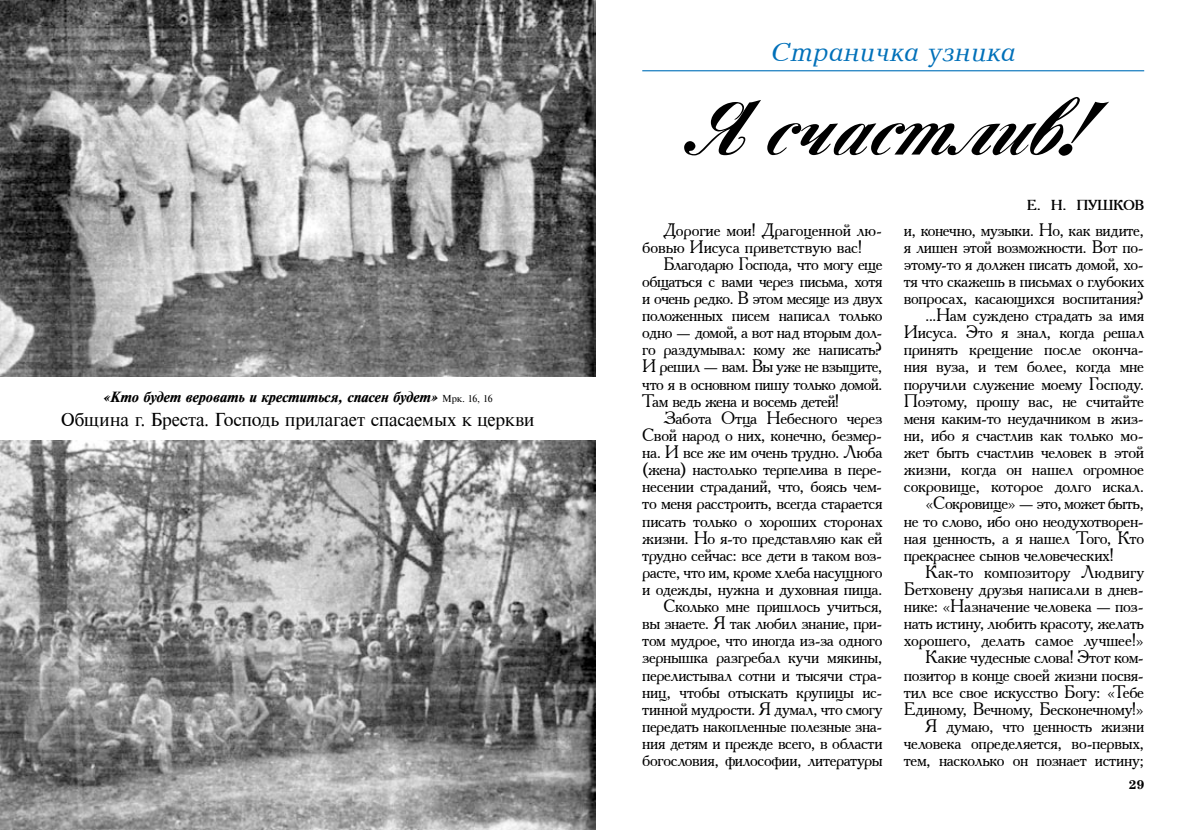
<style>
.page{position:relative;width:1191px;height:830px;background:#fff}
.page>*{position:absolute;margin:0;border:0;box-sizing:border-box;transform-origin:0 0}
.t1{font:66px "Pismo";letter-spacing:-.05em;color:#000}
.t2{font:italic 27px "Baltica";letter-spacing:.005em;color:#0070b9}
.t3{font:19.5px "Times DL";letter-spacing:-.015em;color:#000}
.t4{font:15px/17.1px "Academy";letter-spacing:-.025em;color:#000}
.t5{font:italic 15px "Times DL Bold";letter-spacing:-.01em;color:#000}
.t6{font:15px "Academy";letter-spacing:-.005em;color:#000}
.t7{font:700 12.6px "Shkolnaya";color:#000}
.t8{font:700 12px "Academy";letter-spacing:-.055em;color:#000}
.s1{font-family:"Times DL";font-style:normal;font-size:10.5px}
</style>
<div class="page">
<img style="left:0;top:440px;width:595px;height:389px">
<img style="left:0;top:0;width:595px;height:376px">
<hr style="left:642px;top:70px;width:502px;height:1px;background:#0070b9">
<p class="t5" style="left:103px;top:388px;width:392px">«Кто будет веровать и креститься, спасен будет» <span class="s1">Мрк. 16, 16</span></p>
<h3 class="t3" style="left:61px;top:408px;width:475px">Община г. Бреста. Господь прилагает спасаемых к церкви</h3>
<h2 class="t2" style="left:771px;top:39px;width:246px">Страничка узника</h2>
<h1 class="t1" style="left:677px;top:93px;width:433px">Я счастлив!</h1>
<p class="t4" style="left:642px;top:220px;width:242px;text-indent:21px">Дорогие мои! Драгоценной лю&shy;бовью Иисуса приветствую вас!</p>
<p class="t4" style="left:642px;top:255px;width:242px;text-align:justify;text-indent:21px">Благодарю Господа, что могу еще общаться с вами через письма, хотя и очень редко. В этом месяце из двух положенных писем написал только одно — домой, а вот над вторым дол&shy;го раздумывал: кому же написать?<br>И решил — вам. Вы уже не взыщите, что я в основном пишу только домой.<br>Там ведь жена и восемь детей!</p>
<p class="t4" style="left:642px;top:408px;width:242px;text-align:right">Забота Отца Небесного через Свой народ о них, конечно, безмер&shy;на. И все же им очень трудно. Люба (жена) настолько терпелива в пере&shy;несении страданий, что, боясь чем&shy;то меня расстроить, всегда старается писать только о хороших сторонах жизни. Но я-то представляю как ей трудно сейчас: все дети в таком воз&shy;расте, что им, кроме хлеба насущного и одежды, нужна и духовная пища.<br>Сколько мне пришлось учиться, вы знаете. Я так любил знание, при&shy;том мудрое, что иногда из-за одного зернышка разгребал кучи мякины, перелистывал сотни и тысячи стра&shy;ниц, чтобы отыскать крупицы ис&shy;тинной мудрости. Я думал, что смогу передать накопленные полезные зна&shy;ния детям и прежде всего, в области богословия, философии, литературы</p>
<p class="t8" style="left:1026px;top:196px;width:119px">Е. Н. ПУШКОВ</p>
<p class="t4" style="left:904px;top:220px;width:242px">и, конечно, музыки. Но, как видите,</p>
<p class="t4" style="left:904px;top:237px;width:242px">я лишен этой возможности. Вот по-</p>
<p class="t4" style="left:904px;top:255px;width:242px">этому-то я должен писать домой, хо-</p>
<p class="t4" style="left:904px;top:272px;width:242px">тя что скажешь в письмах о глубоких</p>
<p class="t4" style="left:904px;top:289px;width:242px">вопросах, касающихся воспитания?</p>
<p class="t4" style="left:925px;top:306px;width:220px">...Нам суждено страдать за имя</p>
<p class="t4" style="left:904px;top:323px;width:242px">Иисуса. Это я знал, когда решал</p>
<p class="t4" style="left:904px;top:340px;width:242px">принять крещение после оконча-</p>
<p class="t4" style="left:904px;top:357px;width:242px">ния вуза, и тем более, когда мне</p>
<p class="t4" style="left:904px;top:374px;width:242px">поручили служение моему Господу.</p>
<p class="t4" style="left:904px;top:391px;width:242px">Поэтому, прошу вас, не считайте</p>
<p class="t4" style="left:904px;top:408px;width:242px">меня каким-то неудачником в жиз-</p>
<p class="t4" style="left:904px;top:426px;width:242px">ни, ибо я счастлив как только мо-</p>
<p class="t4" style="left:904px;top:443px;width:242px">жет быть счастлив человек в этой</p>
<p class="t4" style="left:904px;top:460px;width:242px">жизни, когда он нашел огромное</p>
<p class="t4" style="left:904px;top:477px;width:242px">сокровище, которое долго искал.</p>
<p class="t4" style="left:925px;top:494px;width:220px">«Сокровище» — это, может быть,</p>
<p class="t4" style="left:904px;top:511px;width:242px">не то слово, ибо оно неодухотворен-</p>
<p class="t4" style="left:904px;top:528px;width:242px">ная ценность, а я нашел Того, Кто</p>
<p class="t4" style="left:904px;top:545px;width:211px">прекраснее сынов человеческих!</p>
<p class="t6" style="left:925px;top:560px;width:220px">Как-то композитору Людвигу</p>
<p class="t4" style="left:904px;top:579px;width:242px">Бетховену друзья написали в днев-</p>
<p class="t4" style="left:904px;top:597px;width:242px">нике: «Назначение человека — поз-</p>
<p class="t4" style="left:904px;top:614px;width:242px">нать истину, любить красоту, желать</p>
<p class="t4" style="left:904px;top:631px;width:242px">хорошего, делать самое лучшее!»</p>
<p class="t4" style="left:925px;top:648px;width:220px">Какие чудесные слова! Этот ком-</p>
<p class="t4" style="left:904px;top:665px;width:242px">позитор в конце своей жизни посвя-</p>
<p class="t4" style="left:904px;top:682px;width:242px">тил все свое искусство Богу: «Тебе</p>
<p class="t4" style="left:904px;top:699px;width:242px">Единому, Вечному, Бесконечному!»</p>
<p class="t4" style="left:925px;top:716px;width:220px">Я думаю, что ценность жизни</p>
<p class="t4" style="left:904px;top:733px;width:242px">человека определяется, во-первых,</p>
<p class="t4" style="left:904px;top:750px;width:242px">тем, насколько он познает истину;</p>
<p class="t7" style="left:1129px;top:777px;width:9px">29</p>
</div>
